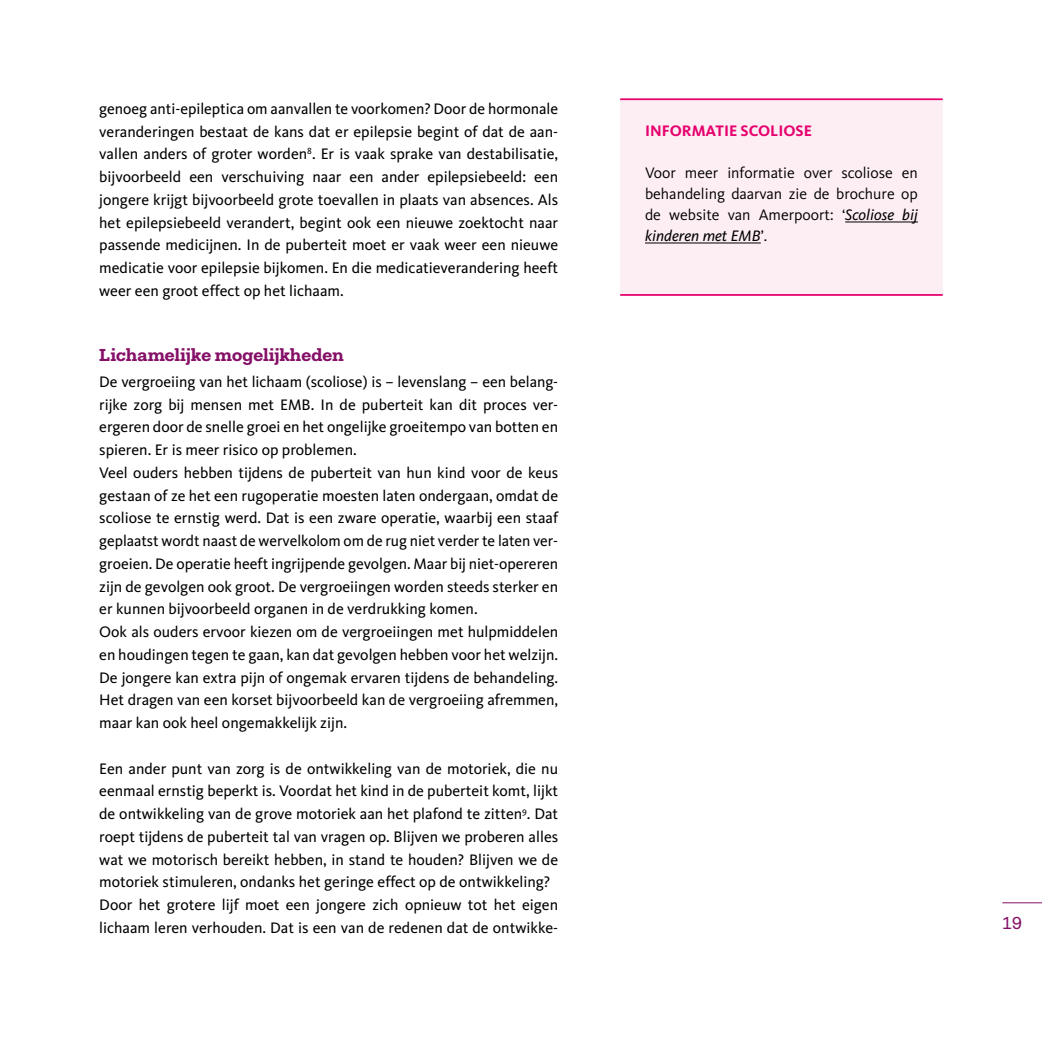
<style>
.page{position:relative;width:1042px;height:1042px;background:#fff}
.page>*{position:absolute;margin:0;border:0;box-sizing:border-box;transform-origin:0 0}
.t1{font:700 17.5px "Fakt Slab Pro";letter-spacing:-.01em;color:#850f66}
.t2{font:17.5px "Fakt Slab Pro";color:#850f66}
.t3{font:15.75px/22.8px "Kievit";color:#000}
.t4{font:15.75px/21px "Kievit";color:#000;text-align:justify}
.t5{font:700 15.75px "Kievit";color:#e6006d}
.s1{font-style:italic}
</style>
<div class="page">
<div style="left:620px;top:99px;width:323px;height:197px;background:#fdeef3"></div>
<hr style="left:845px;top:222px;width:73px;height:1px;background:#000">
<hr style="left:645px;top:243px;width:116px;height:1px;background:#000">
<hr style="left:620px;top:98px;width:323px;height:2px;background:#e6006d">
<hr style="left:620px;top:294px;width:323px;height:2px;background:#e6006d">
<hr style="left:1002px;top:902px;width:40px;height:1px;background:#850f66">
<p class="t3" style="left:99px;top:97px;width:460px;text-align:justify">genoeg anti-epileptica om aanvallen te voorkomen? Door de hormonale veranderingen bestaat de kans dat er epilepsie begint of dat de aan&shy;vallen anders of groter worden<sup>8</sup>. Er is vaak sprake van destabilisatie, bijvoorbeeld een verschuiving naar een ander epilepsiebeeld: een jongere krijgt bijvoorbeeld grote toevallen in plaats van absences. Als het epilepsiebeeld verandert, begint ook een nieuwe zoektocht naar passende medicijnen. In de puberteit moet er vaak weer een nieuwe medicatie voor epilepsie bijkomen. En die medicatieverandering heeft weer een groot effect op het lichaam.</p>
<p class="t1" style="left:99px;top:343px;width:246px">Lichamelijke mogelijkheden</p>
<p class="t3" style="left:99px;top:370px;width:460px">De vergroeiing van het lichaam (scoliose) is – levenslang – een belang&shy;rijke zorg bij mensen met EMB. In de puberteit kan dit proces ver&shy;ergeren door de snelle groei en het ongelijke groeitempo van botten en spieren. Er is meer risico op problemen.<br>Veel ouders hebben tijdens de puberteit van hun kind voor de keus gestaan of ze het een rugoperatie moesten laten ondergaan, omdat de scoliose te ernstig werd. Dat is een zware operatie, waarbij een staaf geplaatst wordt naast de wervelkolom om de rug niet verder te laten ver&shy;groeien. De operatie heeft ingrijpende gevolgen. Maar bij niet-opereren zijn de gevolgen ook groot. De vergroeiingen worden steeds sterker en er kunnen bijvoorbeeld organen in de verdrukking komen.<br>Ook als ouders ervoor kiezen om de vergroeiingen met hulpmiddelen en houdingen tegen te gaan, kan dat gevolgen hebben voor het welzijn.<br>De jongere kan extra pijn of ongemak ervaren tijdens de behandeling.<br>Het dragen van een korset bijvoorbeeld kan de vergroeiing afremmen, maar kan ook heel ongemakkelijk zijn.</p>
<p class="t3" style="left:99px;top:757px;width:460px">Een ander punt van zorg is de ontwikkeling van de motoriek, die nu eenmaal ernstig beperkt is. Voordat het kind in de puberteit komt, lijkt de ontwikkeling van de grove motoriek aan het plafond te zitten<sup>9</sup>. Dat roept tijdens de puberteit tal van vragen op. Blijven we proberen alles wat we motorisch bereikt hebben, in stand te houden? Blijven we de motoriek stimuleren, ondanks het geringe effect op de ontwikkeling?<br>Door het grotere lijf moet een jongere zich opnieuw tot het eigen lichaam leren verhouden. Dat is een van de redenen dat de ontwikke-</p>
<p class="t5" style="left:645px;top:121px;width:168px">INFORMATIE SCOLIOSE</p>
<p class="t4" style="left:645px;top:162px;width:274px">Voor meer informatie over scoliose en behandeling daarvan zie de brochure op de website van Amerpoort: ‘<span class="s1">Scoliose bij kinderen met EMB</span>’.</p>
<p class="t2" style="left:1002px;top:912px;width:21px">19</p>
</div>
